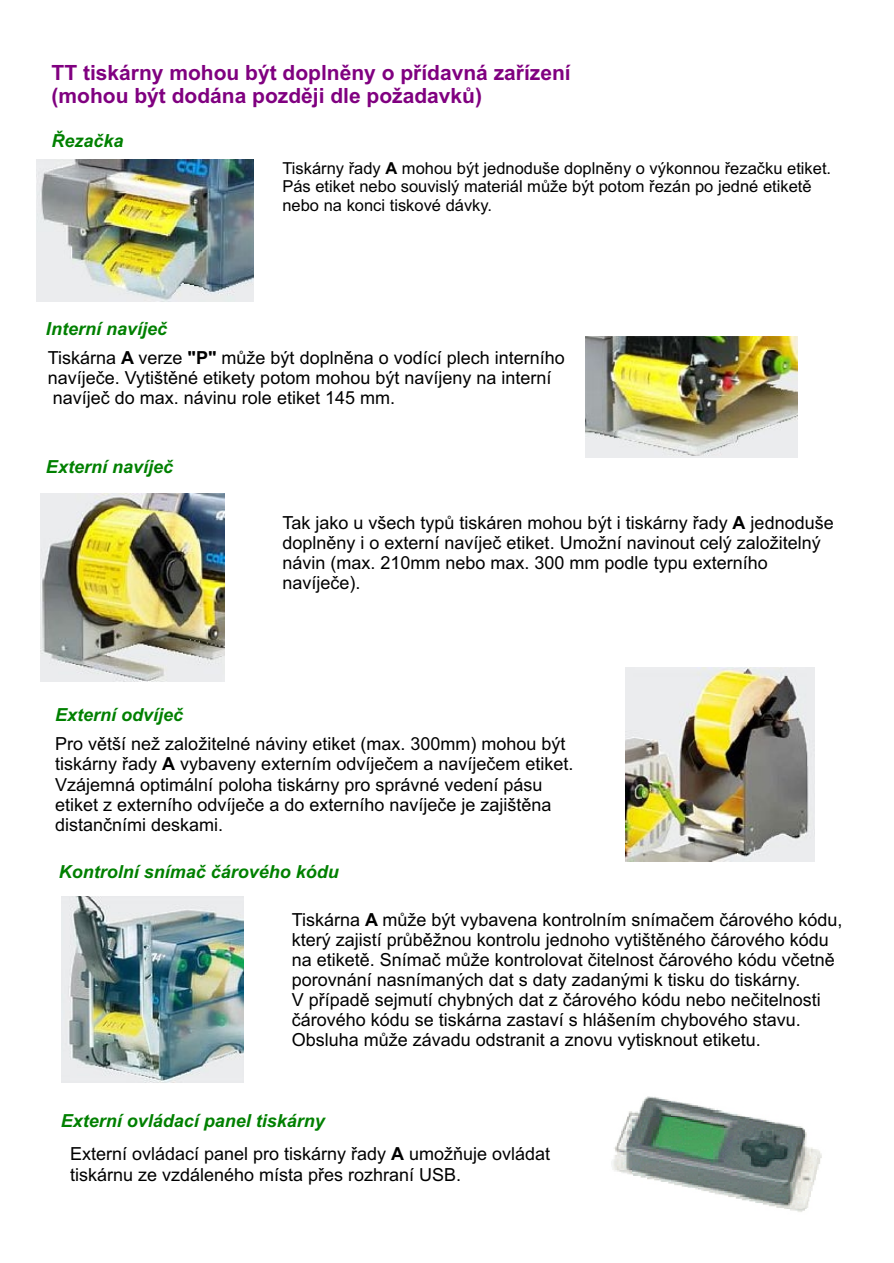
<style>
.page{position:relative;width:894px;height:1263px;background:#fff}
.page>*{position:absolute;margin:0;border:0;box-sizing:border-box;transform-origin:0 0}
.t1{font:700 21px/23.4px "Arial CE";color:#800080}
.t2{font:18px/20.1px "Arial CE";color:#000}
.t3{font:italic 700 18px "Arial CE";color:#008000}
.t4{font:16.5px/18.5px "Arial CE";color:#000}
.s1{font-weight:700}
</style>
<div class="page">
<img style="left:37px;top:160px;width:217px;height:142px">
<img style="left:586px;top:337px;width:212px;height:121px">
<img style="left:41px;top:493px;width:183px;height:188px">
<img style="left:625px;top:667px;width:189px;height:195px">
<img style="left:61px;top:896px;width:182px;height:186px">
<img style="left:611px;top:1096px;width:211px;height:116px">
<p class="t1" style="left:52px;top:63px;width:521px">TT tiskárny mohou být doplnìny o pøídavná zaøízení (mohou být dodána pozdìji dle požadavkù)</p>
<p class="t3" style="left:52px;top:134px;width:74px">Øezaèka</p>
<p class="t4" style="left:282px;top:160px;width:550px">Tiskárny øady <span class="s1">A</span> mohou být jednoduše doplnìny o výkonnou øezaèku etiket.<br>Pás etiket nebo souvislý materiál mùže být potom øezán po jedné etiketì nebo na konci tiskové dávky.</p>
<p class="t3" style="left:46px;top:322px;width:123px">Interní navíjeè</p>
<p class="t2" style="left:48px;top:350px;width:519px">Tiskárna <span class="s1">A</span> verze <span class="s1">"P"</span> mùže být doplnìna o vodící plech interního navíjeèe. Vytištìné etikety potom mohou být navíjeny na interní navíjeè do max. návinu role etiket 145 mm.</p>
<p class="t3" style="left:46px;top:460px;width:129px">Externí navíjeè</p>
<p class="t3" style="left:55px;top:708px;width:130px">Externí odvíjeè</p>
<p class="t2" style="left:282px;top:514px;width:553px">Tak jako u všech typù tiskáren mohou být i tiskárny øady <span class="s1">A</span> jednoduše doplnìny i o externí navíjeè etiket. Umožní navinout celý založitelný návin (max. 210mm nebo max. 300 mm podle typu externího navíjeèe).</p>
<p class="t2" style="left:55px;top:736px;width:520px">Pro vìtší než založitelné náviny etiket (max. 300mm) mohou být tiskárny øady <span class="s1">A</span> vybaveny externím odvíjeèem a navíjeèem etiket.<br>Vzájemná optimální poloha tiskárny pro správné vedení pásu etiket z externího odvíjeèe a do externího navíjeèe je zajištìna distanèními deskami.</p>
<p class="t3" style="left:59px;top:865px;width:281px">Kontrolní snímaè èárového kódu</p>
<p class="t2" style="left:292px;top:911px;width:552px">Tiskárna <span class="s1">A</span> mùže být vybavena kontrolním snímaèem èárového kódu, který zajistí prùbìžnou kontrolu jednoho vytištìného èárového kódu na etiketì. Snímaè mùže kontrolovat èitelnost èárového kódu vèetnì porovnání nasnímaných dat s daty zadanými k tisku do tiskárny.<br>V pøípadì sejmutí chybných dat z èárového kódu nebo neèitelnosti èárového kódu se tiskárna zastaví s hlášením chybového stavu.<br>Obsluha mùže závadu odstranit a znovu vytisknout etiketu.</p>
<p class="t3" style="left:61px;top:1114px;width:266px">Externí ovládací panel tiskárny</p>
<p class="t2" style="left:70px;top:1146px;width:482px">Externí ovládací panel pro tiskárny øady <span class="s1">A</span> umožòuje ovládat tiskárnu ze vzdáleného místa pøes rozhraní USB.</p>
</div>
